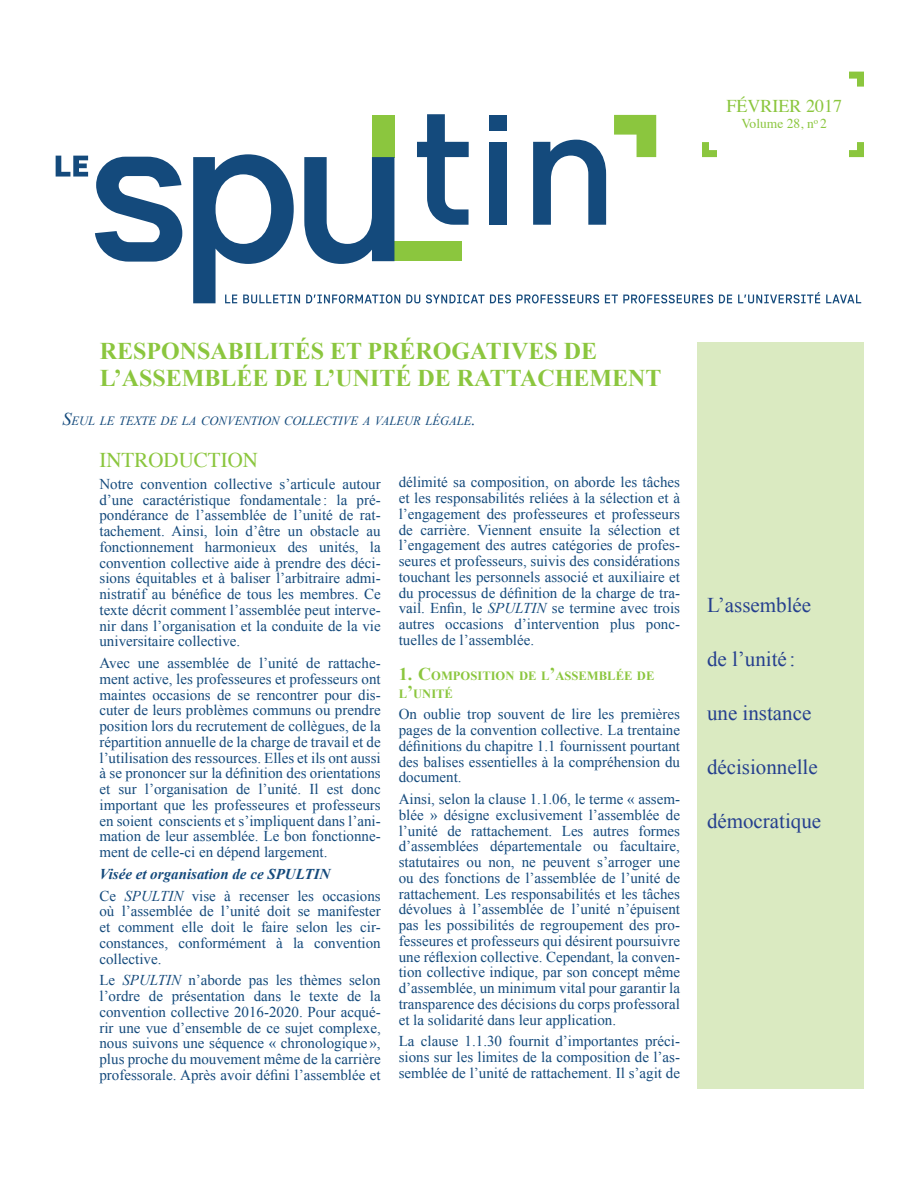
<style>
.page{position:relative;width:918px;height:1188px;background:#fff}
.page>*{position:absolute;margin:0;border:0;box-sizing:border-box;transform-origin:0 0}
.Titre{font:700 24px/27px "Times New Roman";color:#8bc63e}
.BlocVert{font:21px "Times New Roman";color:#253f8e}
.Intro_Conclusion{font:21px "Times";color:#8bc63e}
.t1{font:18px "Times";color:#8bc63e}
.Texte{font:15px/15.8px "Times New Roman";color:#144a7c;text-align:justify}
.Texte-2{font:italic 700 15px "Times New Roman";color:#144a7c}
.t2{font:13.5px "Times";color:#8bc63e}
.Texte-3{font:italic 12.6px "Times New Roman";color:#144a7c}
.Titre1{font:700 12.6px/18px "Times New Roman";color:#8bc63e}
.s1{font-size:18px}
.s2{font-style:italic}
</style>
<div class="page">
<svg style="left:417px;top:114px;width:52px;height:111px"></svg>
<div style="left:490px;top:142px;width:17px;height:83px;background:#144a7c"></div>
<svg style="left:533px;top:140px;width:73px;height:85px"></svg>
<svg style="left:56px;top:156px;width:32px;height:21px"></svg>
<div style="left:490px;top:115px;width:17px;height:15px;background:#144a7c"></div>
<div style="left:372px;top:115px;width:22px;height:42px;background:#8bc63e"></div>
<div style="left:394px;top:242px;width:68px;height:19px;background:#8bc63e"></div>
<svg style="left:95px;top:157px;width:87px;height:105px"></svg>
<svg style="left:614px;top:115px;width:42px;height:42px"></svg>
<svg style="left:702px;top:142px;width:15px;height:15px"></svg>
<svg style="left:849px;top:142px;width:15px;height:15px"></svg>
<svg style="left:849px;top:72px;width:15px;height:15px"></svg>
<svg style="left:406px;top:295px;width:14px;height:8px"></svg>
<svg style="left:426px;top:295px;width:85px;height:8px"></svg>
<svg style="left:517px;top:294px;width:82px;height:10px"></svg>
<svg style="left:605px;top:294px;width:108px;height:10px"></svg>
<svg style="left:719px;top:295px;width:13px;height:8px"></svg>
<svg style="left:826px;top:295px;width:35px;height:8px"></svg>
<svg style="left:193px;top:154px;width:207px;height:150px"></svg>
<svg style="left:738px;top:292px;width:82px;height:11px"></svg>
<div style="left:698px;top:342px;width:166px;height:747px;background:#daeac1"></div>
<p class="t1" style="left:727px;top:89px;width:117px">FÉVRIER 2017</p>
<p class="t2" style="left:742px;top:111px;width:87px">Volume 28, n<sup>o</sup> 2</p>
<p class="Titre" style="left:100px;top:337px;width:563px">RESPONSABILITÉS ET PRÉROGATIVES DE<br>L’ASSEMBLÉE DE L’UNITÉ DE RATTACHEMENT</p>
<p class="Texte-3" style="left:63px;top:412px;width:415px"><span class="s1">S</span>EUL LE TEXTE DE LA CONVENTION COLLECTIVE A VALEUR LÉGALE<span class="s1">.</span></p>
<p class="Intro_Conclusion" style="left:99px;top:440px;width:160px">INTRODUCTION</p>
<p class="Texte" style="left:99px;top:476px;width:283px">Notre convention collective s’articule autour d’une caractéristique fondamentale : la pré&shy;pondérance de l’assemblée de l’unité de rat&shy;tachement. Ainsi, loin d’être un obstacle au fonctionnement harmonieux des unités, la convention collective aide à prendre des déci&shy;sions équitables et à baliser l’arbitraire admi&shy;nistratif au bénéfice de tous les membres. Ce texte décrit comment l’assemblée peut interve&shy;nir dans l’organisation et la conduite de la vie universitaire collective.</p>
<p class="Texte" style="left:99px;top:655px;width:283px">Avec une assemblée de l’unité de rattache&shy;ment active, les professeures et professeurs ont maintes occasions de se rencontrer pour dis&shy;cuter de leurs problèmes communs ou prendre position lors du recrutement de collègues, de la répartition annuelle de la charge de travail et de l’utilisation des ressources. Elles et ils ont aussi à se prononcer sur la définition des orientations et sur l’organisation de l’unité. Il est donc important que les professeures et professeurs en soient conscients et s’impliquent dans l’ani&shy;mation de leur assemblée. Le bon fonctionne&shy;ment de celle-ci en dépend largement.</p>
<p class="Texte-2" style="left:99px;top:863px;width:232px">Visée et organisation de ce SPULTIN</p>
<p class="Texte" style="left:99px;top:888px;width:283px">Ce <span class="s2">SPULTIN</span> vise à recenser les occasions où l’assemblée de l’unité doit se manifester et comment elle doit le faire selon les cir&shy;constances, conformément à la convention collective.</p>
<p class="Texte" style="left:99px;top:972px;width:283px">Le <span class="s2">SPULTIN</span> n’aborde pas les thèmes selon l’ordre de présentation dans le texte de la convention collective 2016-2020. Pour acqué&shy;rir une vue d’ensemble de ce sujet complexe, nous suivons une séquence « chronologique», plus proche du mouvement même de la carrière professorale. Après avoir défini l’assemblée et</p>
<p class="Texte" style="left:399px;top:474px;width:283px">délimité sa composition, on aborde les tâches et les responsabilités reliées à la sélection et à l’engagement des professeures et professeurs de carrière. Viennent ensuite la sélection et l’engagement des autres catégories de profes&shy;seures et professeurs, suivis des considérations touchant les personnels associé et auxiliaire et du processus de définition de la charge de tra&shy;vail. Enfin, le <span class="s2">SPULTIN</span> se termine avec trois autres occasions d’intervention plus ponc&shy;tuelles de l’assemblée.</p>
<p class="Titre1" style="left:399px;top:666px;width:257px"><span class="s1">1. C</span>OMPOSITION DE L<span class="s1">’</span>ASSEMBLÉE DE<br>L<span class="s1">’</span>UNITÉ</p>
<p class="Texte" style="left:399px;top:706px;width:283px">On oublie trop souvent de lire les premières pages de la convention collective. La trentaine définitions du chapitre 1.1 fournissent pourtant des balises essentielles à la compréhension du document.</p>
<p class="Texte" style="left:399px;top:791px;width:283px">Ainsi, selon la clause 1.1.06, le terme « assem&shy;blée » désigne exclusivement l’assemblée de l’unité de rattachement. Les autres formes d’assemblées départementale ou facultaire, statutaires ou non, ne peuvent s’arroger une ou des fonctions de l’assemblée de l’unité de rattachement. Les responsabilités et les tâches dévolues à l’assemblée de l’unité n’épuisent pas les possibilités de regroupement des pro&shy;fesseures et professeurs qui désirent poursuivre une réflexion collective. Cependant, la conven&shy;tion collective indique, par son concept même d’assemblée, un minimum vital pour garantir la transparence des décisions du corps professoral et la solidarité dans leur application.</p>
<p class="Texte" style="left:399px;top:1033px;width:283px">La clause 1.1.30 fournit d’importantes préci&shy;sions sur les limites de la composition de l’as&shy;semblée de l’unité de rattachement. Il s’agit de</p>
<p class="BlocVert" style="left:707px;top:591px;width:106px">L’assemblée</p>
<p class="BlocVert" style="left:707px;top:645px;width:90px">de l’unité :</p>
<p class="BlocVert" style="left:707px;top:699px;width:106px">une instance</p>
<p class="BlocVert" style="left:707px;top:753px;width:112px">décisionnelle</p>
<p class="BlocVert" style="left:707px;top:807px;width:116px">démocratique</p>
</div>
